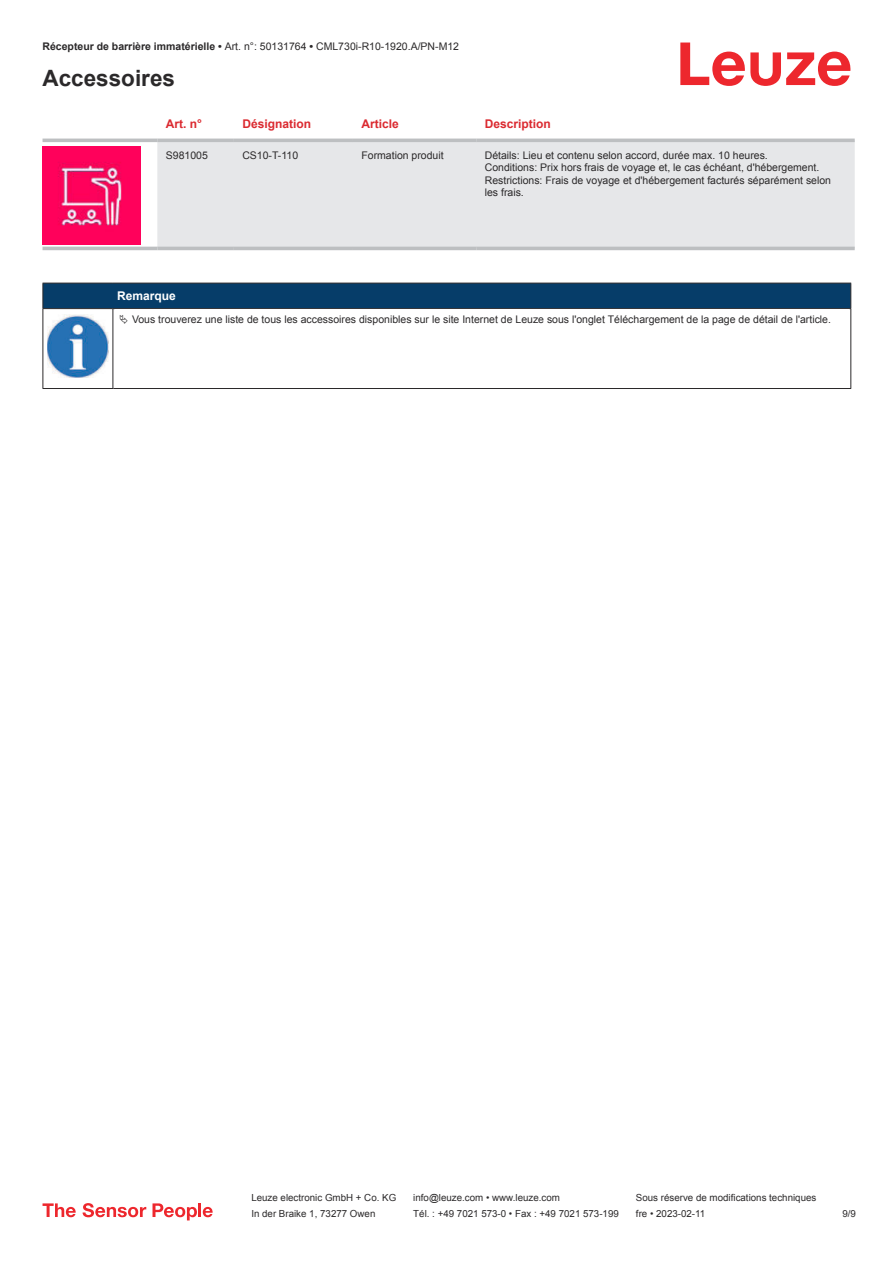
<style>
.page{position:relative;width:893px;height:1263px;background:#fff}
.page>*{position:absolute;margin:0;border:0;box-sizing:border-box;transform-origin:0 0}
.t1{font:700 22.5px "Arial";color:#2b292a}
.t2{font:700 12px "Arial";color:#db2a30}
.t3{font:700 12px "Arial";color:#fff}
.t4{font:10.5px/12.6px "Arial";color:#2b292a}
.t5{font:9.75px "Arial";color:#2b292a}
.s1{font-weight:700}
</style>
<div class="page">
<svg style="left:680px;top:43px;width:170px;height:43px"></svg>
<svg style="left:43px;top:138px;width:812px;height:113px"></svg>
<div style="left:157px;top:142px;width:698px;height:105px;background:#e6e7e9"></div>
<hr style="left:43px;top:139px;width:114px;height:3px;background:#bdbfc1">
<hr style="left:157px;top:139px;width:77px;height:3px;background:#bdbfc1">
<hr style="left:234px;top:139px;width:119px;height:3px;background:#bdbfc1">
<hr style="left:353px;top:139px;width:123px;height:3px;background:#bdbfc1">
<hr style="left:476px;top:139px;width:379px;height:3px;background:#bdbfc1">
<hr style="left:43px;top:247px;width:114px;height:3px;background:#bdbfc1">
<hr style="left:157px;top:247px;width:77px;height:3px;background:#bdbfc1">
<hr style="left:234px;top:247px;width:119px;height:3px;background:#bdbfc1">
<hr style="left:353px;top:247px;width:123px;height:3px;background:#bdbfc1">
<hr style="left:476px;top:247px;width:379px;height:3px;background:#bdbfc1">
<img style="left:43px;top:146px;width:97px;height:98px">
<div style="left:43px;top:283px;width:808px;height:26px;background:#063d69"></div>
<hr style="left:113px;top:308px;width:738px;height:1px;background:#2b292a">
<hr style="left:43px;top:309px;width:1px;height:75px;background:#2b292a">
<hr style="left:113px;top:309px;width:1px;height:75px;background:#2b292a">
<hr style="left:850px;top:309px;width:1px;height:75px;background:#2b292a">
<hr style="left:43px;top:388px;width:70px;height:1px;background:#2b292a">
<hr style="left:113px;top:388px;width:738px;height:1px;background:#2b292a">
<img style="left:47px;top:315px;width:61px;height:63px">
<svg style="left:43px;top:1203px;width:33px;height:14px"></svg>
<svg style="left:83px;top:1203px;width:63px;height:14px"></svg>
<svg style="left:153px;top:1203px;width:44px;height:17px"></svg>
<hr style="left:198px;top:1203px;width:3px;height:14px;background:#ed272d">
<svg style="left:203px;top:1207px;width:10px;height:10px"></svg>
<p class="t4" style="left:43px;top:41px;width:418px"><span class="s1">Récepteur de barrière immatérielle •</span> Art. n°: 50131764 <span class="s1">•</span> CML730i-R10-1920.A/PN-M12</p>
<h1 class="t1" style="left:43px;top:70px;width:134px">Accessoires</h1>
<p class="t2" style="left:166px;top:119px;width:38px">Art. n°</p>
<p class="t2" style="left:242px;top:119px;width:70px">Désignation</p>
<p class="t2" style="left:361px;top:119px;width:39px">Article</p>
<p class="t2" style="left:485px;top:119px;width:68px">Description</p>
<p class="t4" style="left:166px;top:150px;width:44px">S981005</p>
<p class="t4" style="left:242px;top:150px;width:57px">CS10-T-110</p>
<p class="t4" style="left:361px;top:150px;width:84px">Formation produit</p>
<p class="t4" style="left:485px;top:150px;width:348px">Détails: Lieu et contenu selon accord, durée max. 10 heures.<br>Conditions: Prix hors frais de voyage et, le cas échéant, d'hébergement.<br>Restrictions: Frais de voyage et d'hébergement facturés séparément selon les frais.</p>
<p class="t3" style="left:117px;top:291px;width:60px">Remarque</p>
<p class="t4" style="left:132px;top:314px;width:700px">Vous trouverez une liste de tous les accessoires disponibles sur le site Internet de Leuze sous l'onglet Téléchargement de la page de détail de l'article.</p>
<p class="t5" style="left:251px;top:1194px;width:146px">Leuze electronic GmbH + Co. KG</p>
<p class="t5" style="left:413px;top:1194px;width:148px">info@leuze.com • www.leuze.com</p>
<p class="t5" style="left:636px;top:1194px;width:182px">Sous réserve de modifications techniques</p>
<p class="t5" style="left:251px;top:1210px;width:126px">In der Braike 1, 73277 Owen</p>
<p class="t5" style="left:413px;top:1210px;width:207px">Tél. : +49 7021 573-0 • Fax : +49 7021 573-199</p>
<p class="t5" style="left:636px;top:1210px;width:71px">fre • 2023-02-11</p>
<p class="t5" style="left:842px;top:1210px;width:15px">9 /9</p>
</div>
